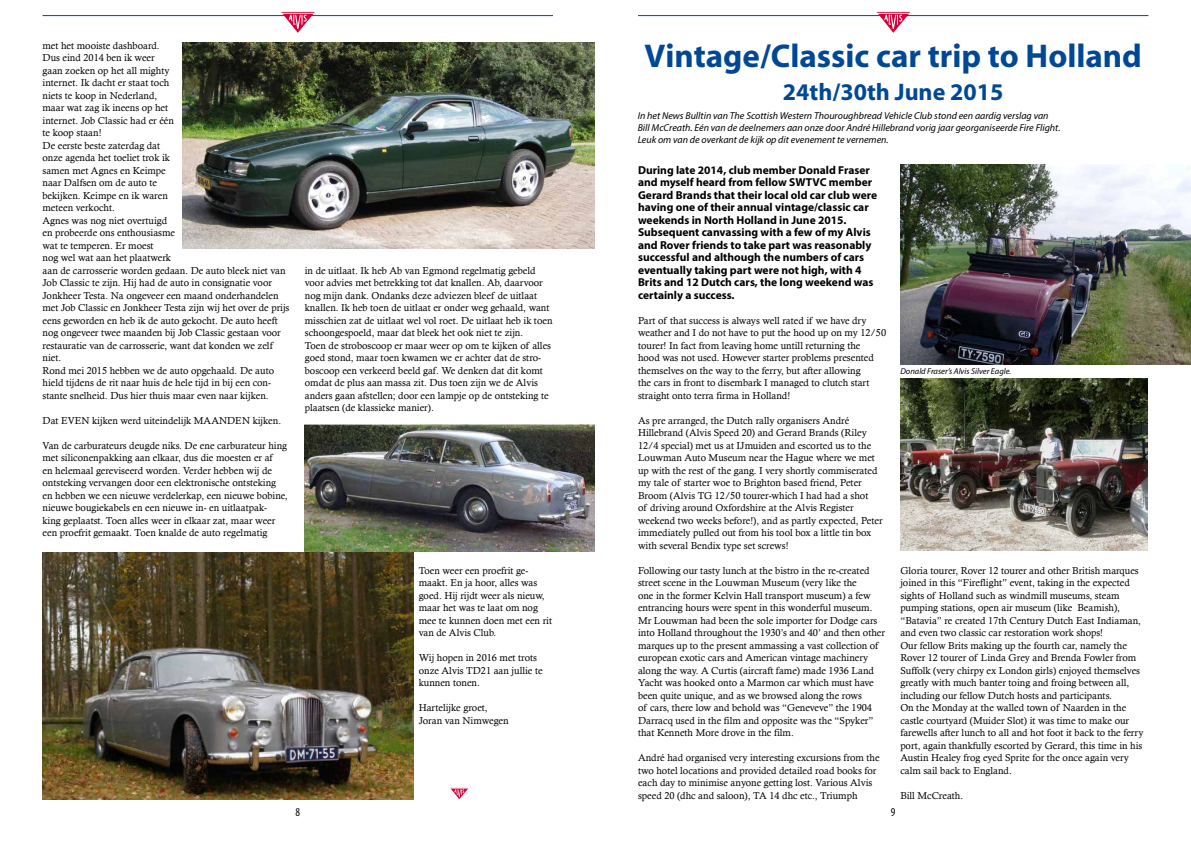
<style>
.page{position:relative;width:1191px;height:842px;background:#fff}
.page>*{position:absolute;margin:0;border:0;box-sizing:border-box;transform-origin:0 0}
.t1{font:700 33px "Myriad";color:#004895}
.t2{font:700 24px "Myriad";color:#004895}
.t3{font:condensed 12px "Myriad Pro";color:#000}
.t4{font:700 11.5px/12.5px "Myriad Pro";color:#000}
.t5{font:10px/12.5px "Calisto";color:#000}
.t6{font:italic 10px/12px "Myriad Pro";color:#000}
.t7{font:italic 8.5px "Myriad Pro";color:#000}
</style>
<div class="page">
<hr style="left:638px;top:15px;width:510px;height:1px;background:#004895">
<svg style="left:876px;top:12px;width:34px;height:21px"></svg>
<hr style="left:43px;top:15px;width:510px;height:1px;background:#004895">
<svg style="left:281px;top:12px;width:34px;height:21px"></svg>
<img style="left:43px;top:552px;width:370px;height:247px">
<img style="left:182px;top:43px;width:412px;height:205px">
<img style="left:305px;top:424px;width:289px;height:127px">
<img style="left:900px;top:378px;width:248px;height:173px">
<img style="left:900px;top:165px;width:291px;height:199px">
<svg style="left:450px;top:788px;width:18px;height:11px"></svg>
<p class="t5" style="left:43px;top:39px;width:248px">met het mooiste dashboard.<br>Dus eind 2014 ben ik weer<br>gaan zoeken op het all mighty<br>internet. Ik dacht er staat toch<br>niets te koop in Nederland,<br>maar wat zag ik ineens op het<br>internet. Job Classic had er één<br>te koop staan!<br>De eerste beste zaterdag dat<br>onze agenda het toeliet trok ik<br>samen met Agnes en Keimpe<br>naar Dalfsen om de auto te<br>bekijken. Keimpe en ik waren<br>meteen verkocht.<br>Agnes was nog niet overtuigd<br>en probeerde ons enthousiasme<br>wat te temperen. Er moest<br>nog wel wat aan het plaatwerk<br>aan de carrosserie worden gedaan. De auto bleek niet van Job Classic te zijn. Hij had de auto in consignatie voor Jonkheer Testa. Na ongeveer een maand onderhandelen met Job Classic en Jonkheer Testa zijn wij het over de prijs eens geworden en heb ik de auto gekocht. De auto heeft nog ongeveer twee maanden bij Job Classic gestaan voor restauratie van de carrosserie, want dat konden we zelf niet.<br>Rond mei 2015 hebben we de auto opgehaald. De auto hield tijdens de rit naar huis de hele tijd in bij een con&shy;stante snelheid. Dus hier thuis maar even naar kijken.</p>
<p class="t5" style="left:43px;top:414px;width:240px">Dat EVEN kijken werd uiteindelijk MAANDEN kijken.</p>
<p class="t5" style="left:43px;top:439px;width:247px">Van de carburateurs deugde niks. De ene carburateur hing met siliconenpakking aan elkaar, dus die moesten er af<br>en helemaal gereviseerd worden. Verder hebben wij de ontsteking vervangen door een elektronische ontsteking en hebben we een nieuwe verdelerkap, een nieuwe bobine, nieuwe bougiekabels en een nieuwe in- en uitlaatpak&shy;king geplaatst. Toen alles weer in elkaar zat, maar weer een proefrit gemaakt. Toen knalde de auto regelmatig</p>
<p class="t5" style="left:305px;top:264px;width:249px">in de uitlaat. Ik heb Ab van Egmond regelmatig gebeld voor advies met betrekking tot dat knallen. Ab, daarvoor nog mijn dank. Ondanks deze adviezen bleef de uitlaat knallen. Ik heb toen de uitlaat er onder weg gehaald, want misschien zat de uitlaat wel vol roet. De uitlaat heb ik toen schoongespoeld, maar dat bleek het ook niet te zijn.<br>Toen de stroboscoop er maar weer op om te kijken of alles goed stond, maar toen kwamen we er achter dat de stro&shy;boscoop een verkeerd beeld gaf. We denken dat dit komt omdat de plus aan massa zit. Dus toen zijn we de Alvis anders gaan afstellen; door een lampje op de ontsteking te plaatsen (de klassieke manier).</p>
<p class="t5" style="left:419px;top:564px;width:135px">Toen weer een proefrit ge&shy;maakt. En ja hoor, alles was goed. Hij rijdt weer als nieuw, maar het was te laat om nog mee te kunnen doen met een rit van de Alvis Club.</p>
<p class="t5" style="left:419px;top:651px;width:125px">Wij hopen in 2016 met trots onze Alvis TD21 aan jullie te kunnen tonen.</p>
<p class="t5" style="left:419px;top:701px;width:91px">Hartelijke groet,<br>Joran van Nimwegen</p>
<h1 class="t1" style="left:644px;top:39px;width:499px">Vintage/Classic car trip to Holland</h1>
<h2 class="t2" style="left:783px;top:79px;width:222px">24th/30th June 2015</h2>
<p class="t6" style="left:638px;top:110px;width:424px">In het News Bulltin van The Scottish Western Thouroughbread Vehicle Club stond een aardig verslag van<br>Bill McCreath. Eén van de deelnemers aan onze door André Hillebrand vorig jaar georganiseerde Fire Flight.<br>Leuk om van de overkant de kijk op dit evenement te vernemen.</p>
<p class="t4" style="left:638px;top:163px;width:241px">During late 2014, club member Donald Fraser and myself heard from fellow SWTVC member Gerard Brands that their local old car club were having one of their annual vintage/classic car weekends in North Holland in June 2015.<br>Subsequent canvassing with a few of my Alvis and Rover friends to take part was reasonably successful and although the numbers of cars eventually taking part were not high, with 4<br>Brits and 12 Dutch cars, the long weekend was certainly a success.</p>
<p class="t5" style="left:638px;top:314px;width:250px">Part of that success is always well rated if we have dry weather and I do not have to put the hood up on my 12/50 tourer! In fact from leaving home untill returning the<br>hood was not used. However starter problems presented themselves on the way to the ferry, but after allowing<br>the cars in front to disembark I managed to clutch start straight onto terra firma in Holland!</p>
<p class="t5" style="left:638px;top:414px;width:246px">As pre arranged, the Dutch rally organisers André Hillebrand (Alvis Speed 20) and Gerard Brands (Riley 12/4 special) met us at IJmuiden and escorted us to the Louwman Auto Museum near the Hague where we met up with the rest of the gang. I very shortly commiserated my tale of starter woe to Brighton based friend, Peter Broom (Alvis TG 12/50 tourer-which I had had a shot<br>of driving around Oxfordshire at the Alvis Register weekend two weeks before!), and as partly expected, Peter immediately pulled out from his tool box a little tin box with several Bendix type set screws!</p>
<p class="t5" style="left:638px;top:564px;width:248px">Following our tasty lunch at the bistro in the re-created street scene in the Louwman Museum (very like the<br>one in the former Kelvin Hall transport museum) a few entrancing hours were spent in this wonderful museum.<br>Mr Louwman had been the sole importer for Dodge cars into Holland throughout the 1930’s and 40’ and then other marques up to the present ammassing a vast collection of european exotic cars and American vintage machinery along the way. A Curtis (aircraft fame) made 1936 Land Yacht was hooked onto a Marmon car which must have been quite unique, and as we browsed along the rows<br>of cars, there low and behold was “Geneveve” the 1904<br>Darracq used in the film and opposite was the “Spyker” that Kenneth More drove in the film.</p>
<p class="t5" style="left:638px;top:751px;width:243px">André had organised very interesting excursions from the two hotel locations and provided detailed road books for each day to minimise anyone getting lost. Various Alvis speed 20 (dhc and saloon), TA 14 dhc etc., Triumph</p>
<p class="t7" style="left:900px;top:365px;width:112px">Donald Fraser’s Alvis Silver Eagle.</p>
<p class="t5" style="left:900px;top:564px;width:245px">Gloria tourer, Rover 12 tourer and other British marques joined in this “Fireflight” event, taking in the expected sights of Holland such as windmill museums, steam pumping stations, open air museum (like Beamish), “Batavia” re created 17th Century Dutch East Indiaman, and even two classic car restoration work shops!<br>Our fellow Brits making up the fourth car, namely the Rover 12 tourer of Linda Grey and Brenda Fowler from Suffolk (very chirpy ex London girls) enjoyed themselves greatly with much banter toing and froing between all, including our fellow Dutch hosts and participants.<br>On the Monday at the walled town of Naarden in the castle courtyard (Muider Slot) it was time to make our farewells after lunch to all and hot foot it back to the ferry port, again thankfully escorted by Gerard, this time in his Austin Healey frog eyed Sprite for the once again very calm sail back to England.</p>
<p class="t5" style="left:900px;top:789px;width:64px">Bill McCreath.</p>
<p class="t3" style="left:295px;top:805px;width:6px">8</p>
<p class="t3" style="left:891px;top:805px;width:6px">9</p>
</div>
